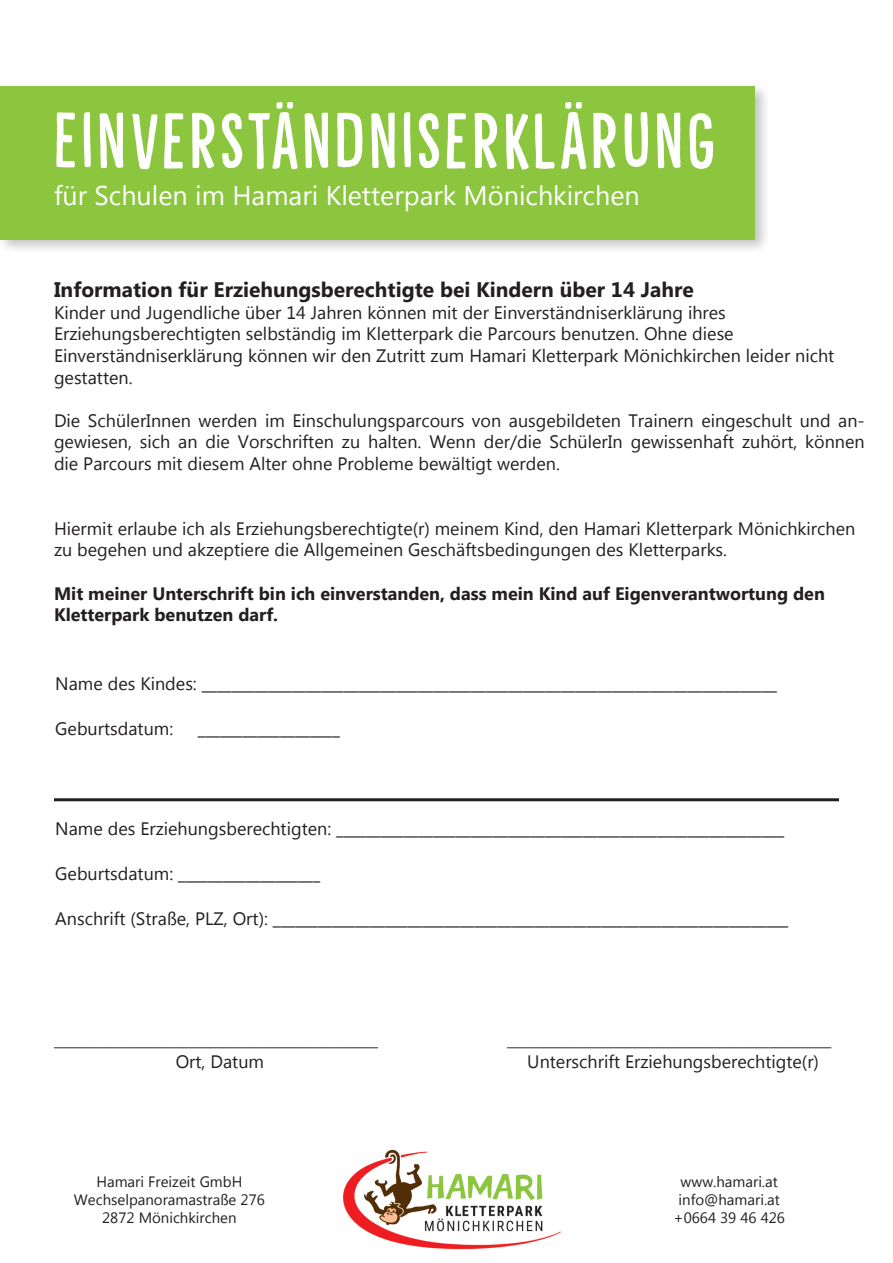
<style>
.page{position:relative;width:893px;height:1263px;background:#fff}
.page>*{position:absolute;margin:0;border:0;box-sizing:border-box;transform-origin:0 0}
.t1{font:81px "Liquid Amber DEMO";letter-spacing:.05em;color:#fff}
.t2{font:27px "Microsoft New Tai Lue";color:#fff}
.t3{font:700 21px "Microsoft New Tai Lue";color:#231f20}
.t4{font:18px/21.6px "Microsoft New Tai Lue";color:#231f20}
.t5{font:700 18px/21.6px "Microsoft New Tai Lue";color:#231f20}
.t6{font:18px "Minion Pro";color:#231f20}
.t7{font:15px "Microsoft New Tai Lue";color:#231f20}
</style>
<div class="page">
<div style="left:0;top:83px;width:770px;height:172px;background:#231f20;opacity:.25"></div>
<div style="left:1px;top:86px;width:754px;height:153px;background:#8bc63e"></div>
<hr style="left:54px;top:798px;width:785px;height:3px;background:#231f20">
<img style="left:343px;top:1149px;width:218px;height:101px">
<p class="t1" style="left:54px;top:97px;width:663px">EINVERSTÄNDNISERKLÄRUNG</p>
<p class="t2" style="left:54px;top:180px;width:587px">für Schulen im Hamari Kletterpark Mönichkirchen</p>
<p class="t3" style="left:54px;top:278px;width:641px">Information für Erziehungsberechtigte bei Kindern über 14 Jahre</p>
<p class="t4" style="left:54px;top:303px;width:782px">Kinder und Jugendliche über 14 Jahren können mit der Einverständniserklärung ihres Erziehungsberechtigten selbständig im Kletterpark die Parcours benutzen. Ohne diese Einverständniserklärung können wir den Zutritt zum Hamari Kletterpark Mönichkirchen leider nicht gestatten.</p>
<p class="t4" style="left:54px;top:411px;width:812px;text-align:justify">Die SchülerInnen werden im Einschulungsparcours von ausgebildeten Trainern eingeschult und an&shy;gewiesen, sich an die Vorschriften zu halten. Wenn der/die SchülerIn gewissenhaft zuhört, können die Parcours mit diesem Alter ohne Probleme bewältigt werden.</p>
<p class="t4" style="left:54px;top:519px;width:803px">Hiermit erlaube ich als Erziehungsberechtigte(r) meinem Kind, den Hamari Kletterpark Mönichkirchen zu begehen und akzeptiere die Allgemeinen Geschäftsbedingungen des Kletterparks.</p>
<p class="t5" style="left:54px;top:584px;width:772px">Mit meiner Unterschrift bin ich einverstanden, dass mein Kind auf Eigenverantwortung den<br>Kletterpark benutzen darf.</p>
<p class="t4" style="left:55px;top:675px;width:723px">Name des Kindes: _____________________________________________________________________________</p>
<p class="t4" style="left:55px;top:720px;width:119px">Geburtsdatum:</p>
<p class="t4" style="left:198px;top:720px;width:143px">___________________</p>
<p class="t4" style="left:55px;top:819px;width:731px">Name des Erziehungsberechtigten: ____________________________________________________________</p>
<p class="t4" style="left:55px;top:864px;width:266px">Geburtsdatum: ___________________</p>
<p class="t4" style="left:55px;top:909px;width:735px">Anschrift (Straße, PLZ, Ort): _____________________________________________________________________</p>
<p class="t6" style="left:54px;top:1028px;width:325px">____________________________________</p>
<p class="t4" style="left:176px;top:1052px;width:90px">Ort, Datum</p>
<p class="t7" style="left:96px;top:1173px;width:147px">Hamari Freizeit GmbH</p>
<p class="t7" style="left:74px;top:1191px;width:192px">Wechselpanoramastraße 276</p>
<p class="t7" style="left:102px;top:1209px;width:136px">2872 Mönichkirchen</p>
<p class="t6" style="left:507px;top:1028px;width:326px">____________________________________</p>
<p class="t4" style="left:527px;top:1052px;width:293px">Unterschrift Erziehungsberechtigte(r)</p>
<p class="t7" style="left:681px;top:1173px;width:99px">www.hamari.at</p>
<p class="t7" style="left:679px;top:1191px;width:103px">info@hamari.at</p>
<p class="t7" style="left:673px;top:1209px;width:113px">+0664 39 46 426</p>
</div>
